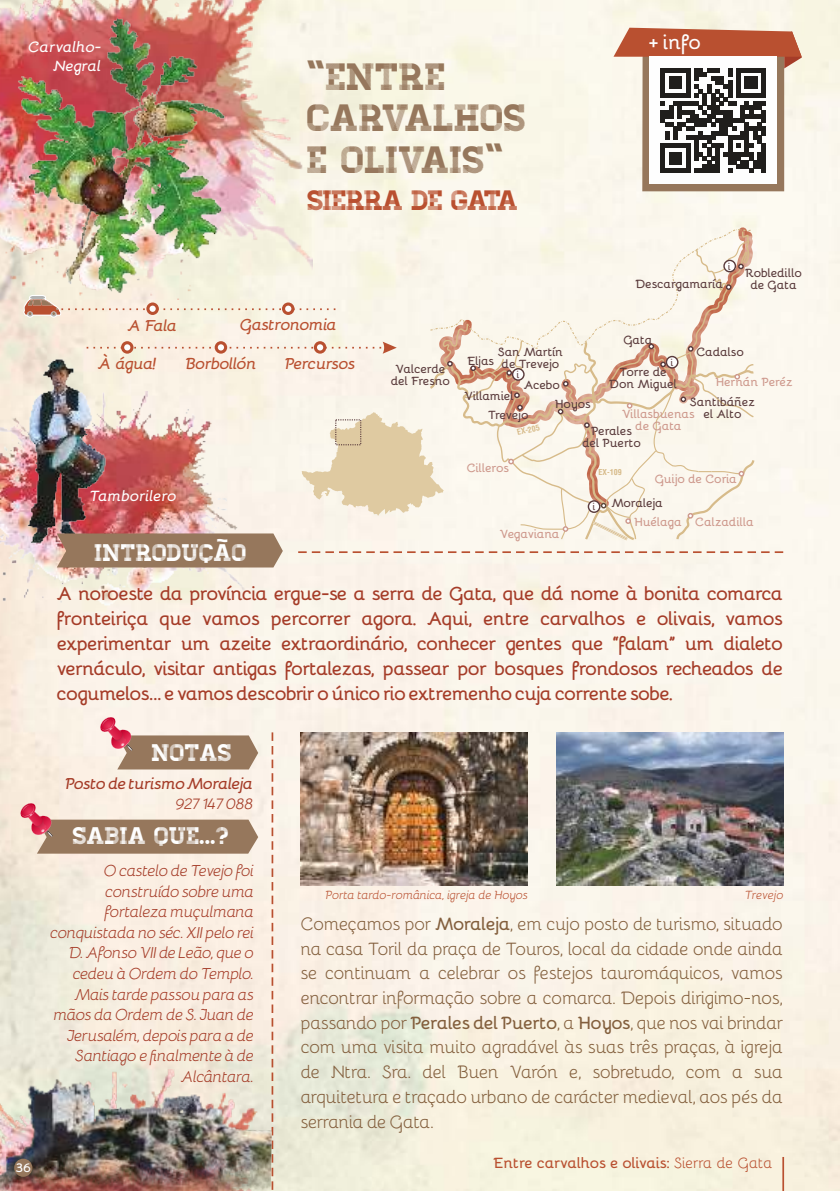
<style>
.page{position:relative;width:840px;height:1191px;background:#fff}
.page>*{position:absolute;margin:0;border:0;box-sizing:border-box;transform-origin:0 0}
.t1{font:38px/41.2px "Homestead Display";color:#96775c}
.t2{font:28px "Homestead Display";letter-spacing:-.035em;color:#b95030}
.t3{font:24px "Homestead Display";color:#fefefe}
.t4{font:700 20px "Bellota";color:#fefefe}
.t5{font:700 19px/25px "Bellota";letter-spacing:-.045em;color:#a53c28;text-align:justify}
.t6{font:18px/24.8px "Bellota";letter-spacing:-.035em;color:#835f3d;text-align:justify}
.t7{font:italic 16px/20.6px "Bellota";letter-spacing:-.05em;color:#a53c28;text-align:right}
.t8{font:italic 700 16px "Bellota";letter-spacing:-.035em;color:#b95030}
.t9{font:italic 700 16px "Bellota";letter-spacing:-.04em;color:#a53c28}
.t10{font:italic 16px "Bellota";letter-spacing:-.03em;color:#a53c28}
.t11{font:700 15px "Bellota";letter-spacing:-.005em;color:#b95030}
.t12{font:italic 700 15px/18.8px "Bellota";color:#fefefe;text-align:right}
.t13{font:700 13px "Bellota";color:#fefefe}
.t14{font:700 12px/12.2px "Bellota";letter-spacing:-.02em;color:#5a3b3c;text-align:center}
.t15{font:700 12px/12.2px "Bellota";letter-spacing:-.01em;color:#ce998d;text-align:center}
.t16{font:700 12px/12.2px "Bellota";color:#5a3b3c;text-align:center}
.t17{font:italic 12px "Bellota";letter-spacing:-.035em;color:#b95030}
.t18{font:700 12px "Bellota";letter-spacing:-.03em;color:#ce998d}
.t19{font:700 10px "Bellota";color:#5a3b3c}
.t20{font:700 condensed 8px "Helvetica";color:#d7bb8a}
.s1{font-weight:700}
.s2{font-weight:400}
</style>
<div class="page">
<img style="left:0;top:0;width:839px;height:1191px">
<img style="left:300px;top:732px;width:227px;height:153px">
<img style="left:556px;top:732px;width:226px;height:153px">
<img style="left:0;top:548px;width:244px;height:65px">
<img style="left:273px;top:1069px;width:24px;height:122px">
<img style="left:243px;top:0;width:69px;height:227px">
<img style="left:0;top:339px;width:23px;height:209px">
<svg style="left:271px;top:732px;width:2px;height:459px"></svg>
<hr style="left:782px;top:1157px;width:1px;height:34px;background:#b95030">
<svg style="left:99px;top:716px;width:159px;height:53px;background:#c5a797"></svg>
<svg style="left:19px;top:802px;width:239px;height:51px;background:#bfa28f"></svg>
<img style="left:0;top:0;width:243px;height:305px">
<img style="left:0;top:1069px;width:272px;height:122px">
<div style="left:642px;top:50px;width:141px;height:141px;background:#96775c"></div>
<div style="left:14px;top:1158px;width:18px;height:18px;background:#96775c;border-radius:50%"></div>
<div style="left:649px;top:57px;width:127px;height:127px;background:#fefefe"></div>
<svg style="left:613px;top:28px;width:188px;height:145px"></svg>
<svg style="left:23px;top:227px;width:759px;height:340px;background:#eaddd0"></svg>
<svg style="left:511px;top:368px;width:13px;height:13px"></svg>
<svg style="left:587px;top:500px;width:13px;height:13px"></svg>
<svg style="left:665px;top:356px;width:13px;height:12px"></svg>
<div style="left:723px;top:260px;width:12px;height:12px;background:#fefefe;border:1px solid #5a3b3c;border-radius:50%"></div>
<p class="t12" style="left:28px;top:37px;width:75px">Carvalho-<br>Negral</p>
<p class="t4" style="left:649px;top:31px;width:53px">+ info</p>
<h1 class="t1" style="left:307px;top:60px;width:221px">“ENTRE<br>CARVALHOS<br>E OLIVAIS“</h1>
<h2 class="t2" style="left:307px;top:189px;width:212px">SIERRA DE GATA</h2>
<p class="t19" style="left:727px;top:261px;width:4px">i</p>
<p class="t14" style="left:635px;top:278px;width:89px">Descargamaría</p>
<p class="t16" style="left:744px;top:266px;width:58px">Robledillo de Gata</p>
<p class="t8" style="left:128px;top:316px;width:51px">A Fala</p>
<p class="t8" style="left:240px;top:315px;width:98px">Gastronomia</p>
<p class="t8" style="left:98px;top:354px;width:59px">À água!</p>
<p class="t8" style="left:185px;top:354px;width:73px">Borbollón</p>
<p class="t8" style="left:284px;top:354px;width:72px">Percursos</p>
<p class="t14" style="left:390px;top:362px;width:61px">Valcerde del Fresno</p>
<p class="t14" style="left:623px;top:333px;width:31px">Gata</p>
<p class="t14" style="left:497px;top:345px;width:67px">San Martín de Trevejo</p>
<p class="t14" style="left:696px;top:345px;width:49px">Cadalso</p>
<p class="t14" style="left:467px;top:354px;width:28px">Eljas</p>
<p class="t19" style="left:670px;top:357px;width:4px">i</p>
<p class="t14" style="left:609px;top:365px;width:69px">Torre de<br>Don Miguel</p>
<p class="t19" style="left:516px;top:369px;width:4px">i</p>
<p class="t15" style="left:715px;top:375px;width:79px">Hernán Peréz</p>
<p class="t14" style="left:523px;top:378px;width:38px">Acebo</p>
<p class="t14" style="left:487px;top:408px;width:42px">Trevejo</p>
<p class="t16" style="left:464px;top:389px;width:51px">Villamiel</p>
<p class="t16" style="left:689px;top:395px;width:67px">Santibáñez el Alto</p>
<p class="t14" style="left:554px;top:397px;width:37px">Hoyos</p>
<p class="t15" style="left:621px;top:407px;width:74px">Villasbuenas de Gata</p>
<p class="t20" style="left:516px;top:429px;width:25px;rotate:-14deg">EX-205</p>
<p class="t14" style="left:582px;top:424px;width:60px">Perales del Puerto</p>
<p class="t15" style="left:466px;top:461px;width:44px">Cilleros</p>
<p class="t20" style="left:598px;top:469px;width:25px">EX-109</p>
<p class="t15" style="left:654px;top:472px;width:84px">Guijo de Coria</p>
<p class="t12" style="left:89px;top:486px;width:89px">Tamborilero</p>
<p class="t14" style="left:611px;top:496px;width:53px">Moraleja</p>
<p class="t15" style="left:633px;top:516px;width:49px">Huélaga</p>
<p class="t19" style="left:592px;top:501px;width:4px">i</p>
<p class="t15" style="left:694px;top:515px;width:60px">Calzadilla</p>
<p class="t18" style="left:499px;top:527px;width:61px">Vegaviana</p>
<h3 class="t3" style="left:95px;top:542px;width:154px">INTRODUÇÃO</h3>
<p class="t5" style="left:57px;top:580px;width:727px">A noroeste da província ergue-se a serra de Gata, que dá nome à bonita comarca fronteiriça que vamos percorrer agora. Aqui, entre carvalhos e olivais, vamos experimentar um azeite extraordinário, conhecer gentes que “falam” um dialeto vernáculo, visitar antigas fortalezas, passear por bosques frondosos recheados de cogumelos… e vamos descobrir o único rio extremenho cuja corrente sobe.</p>
<h3 class="t3" style="left:152px;top:743px;width:82px">NOTAS</h3>
<p class="t9" style="left:65px;top:774px;width:190px">Posto de turismo Moraleja</p>
<p class="t10" style="left:175px;top:794px;width:79px">927 147 088</p>
<h3 class="t3" style="left:73px;top:826px;width:158px">SABIA QUE...?</h3>
<p class="t7" style="left:50px;top:859px;width:205px">O castelo de Tevejo foi construído sobre uma fortaleza muçulmana conquistada no séc. XII pelo rei<br>D. Afonso VII de Leão, que o cedeu à Ordem do Templo.<br>Mais tarde passou para as mãos da Ordem de S. Juan de<br>Jerusalém, depois para a de<br>Santiago e finalmente à de<br>Alcântara.</p>
<p class="t13" style="left:16px;top:1160px;width:16px">36</p>
<p class="t17" style="left:325px;top:888px;width:204px">Porta tardo-românica, igreja de Hoyos</p>
<p class="t17" style="left:744px;top:888px;width:40px">Trevejo</p>
<p class="t6" style="left:300px;top:910px;width:484px">Começamos por <span class="s1">Moraleja</span>, em cujo posto de turismo, situado na casa Toril da praça de Touros, local da cidade onde ainda se continuam a celebrar os festejos tauromáquicos, vamos encontrar informação sobre a comarca. Depois dirigimo-nos, passando por <span class="s1">Perales del Puerto</span>, a <span class="s1">Hoyos</span>, que nos vai brindar com uma visita muito agradável às suas três praças, à igreja de Ntra. Sra. del Buen Varón e, sobretudo, com a sua arquitetura e traçado urbano de carácter medieval, aos pés da serrania de Gata.</p>
<p class="t11" style="left:493px;top:1155px;width:280px">Entre carvalhos e olivais: <span class="s2">Sierra de Gata</span></p>
</div>
